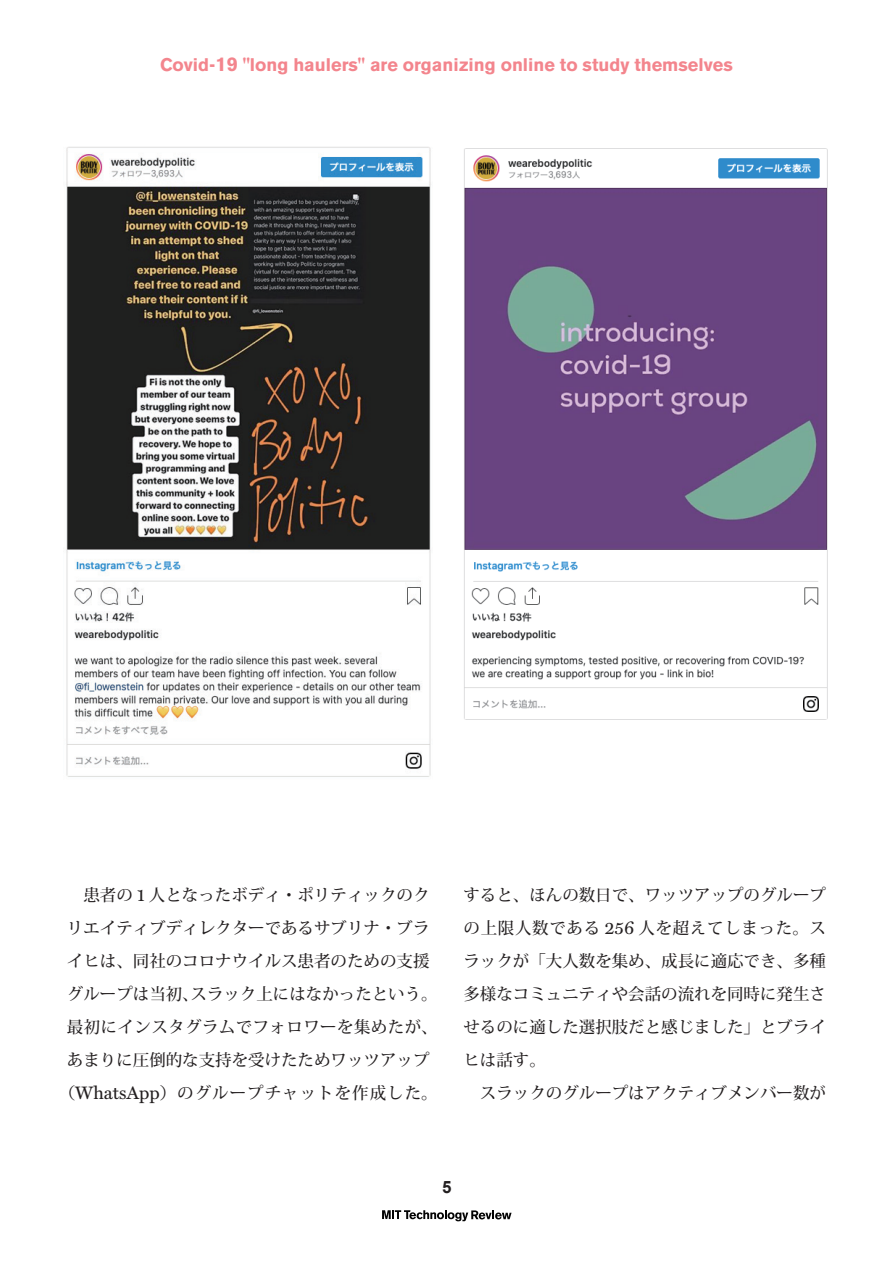
<style>
.page{position:relative;width:893px;height:1263px;background:#fff}
.page>*{position:absolute;margin:0;border:0;box-sizing:border-box;transform-origin:0 0}
.t1{font:700 18.15px "Akzidenz Grotesk BE";color:#f3858d}
.t2{font:700 16.95px "Arial";color:#231f20}
.t3{font:500 16.5px/33px "Koz Min Pr 6 N";color:#231f20;text-align:center}
.s1{font-size:19.8px}
.s2{font-family:"Miller Text Roman";font-weight:400;font-size:18.15px}
</style>
<div class="page">
<svg style="left:382px;top:1210px;width:130px;height:11px"></svg>
<img style="left:66px;top:147px;width:365px;height:630px">
<img style="left:464px;top:148px;width:364px;height:572px">
<p class="t1" style="left:160px;top:54px;width:574px">Covid-<span class="s1">19</span> "long haulers" are organizing online to study themselves</p>
<p class="t3" style="left:59px;top:879px;width:380px">　患者の <span class="s2">1</span> 人となったボディ・ポリティックのクリエイティブディレクターであるサブリナ・ブライヒは、同社のコロナウイルス患者のための支援グループは当初、スラック上にはなかったという。最初にインスタグラムでフォロワーを集めたが、あまりに圧倒的な支持を受けたためワッツアップ（<span class="s2">WhatsApp</span>）のグループチャットを作成した。</p>
<p class="t3" style="left:463px;top:879px;width:364px;text-align:left">すると、ほんの数日で、ワッツアップのグループの上限人数である <span class="s2">256</span> 人を超えてしまった。スラックが「大人数を集め、成長に適応でき、多種多様なコミュニティや会話の流れを同時に発生させるのに適した選択肢だと感じました」とブライヒは話す。<br>　スラックのグループはアクティブメンバー数が</p>
<p class="t2" style="left:442px;top:1175px;width:11px">5</p>
</div>
